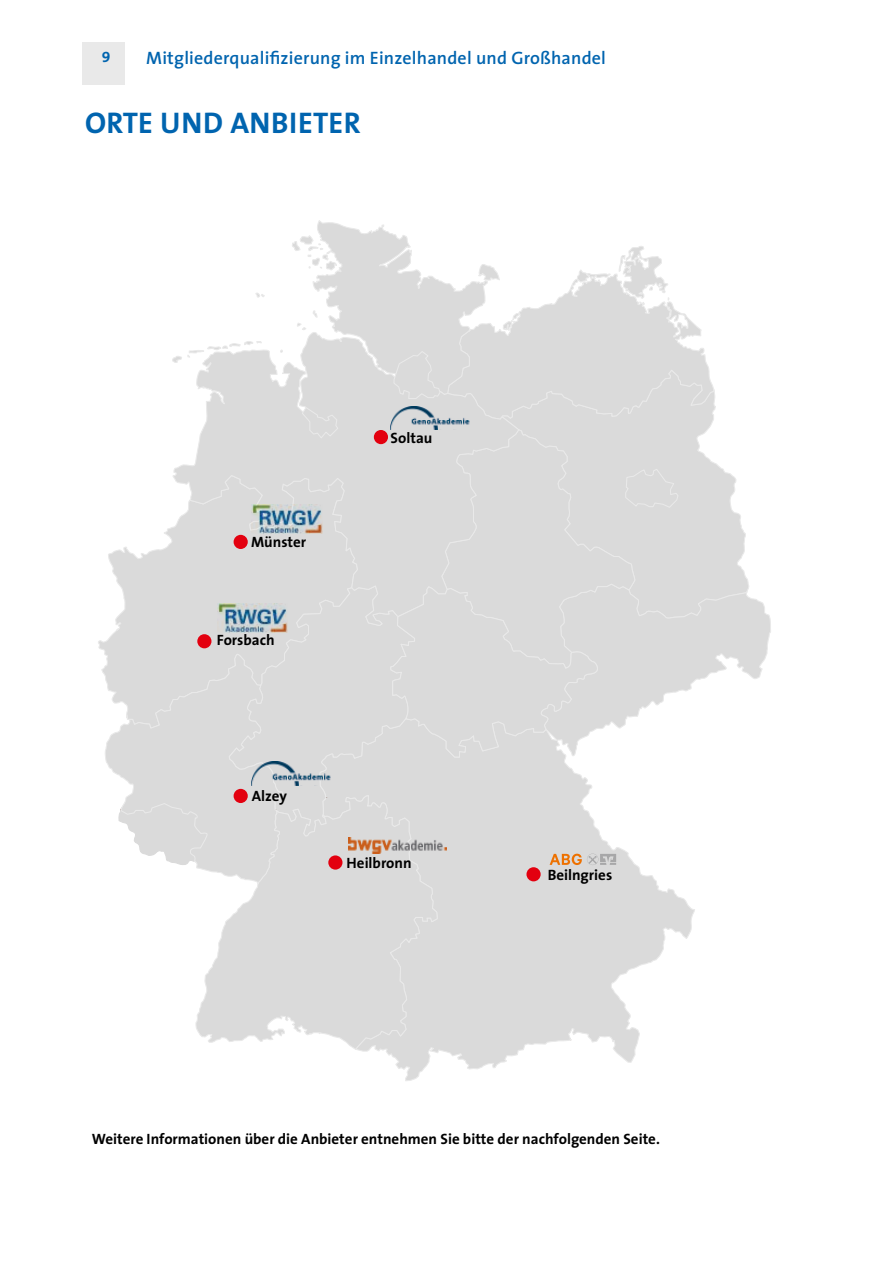
<style>
.page{position:relative;width:893px;height:1263px;background:#fff}
.page>*{position:absolute;margin:0;border:0;box-sizing:border-box;transform-origin:0 0}
.t1{font:700 30px "The Sans";letter-spacing:.01em;color:#0064af}
.t2{font:600 18px "The Sans";letter-spacing:.01em;color:#0064af}
.t3{font:700 15px "The Sans";color:#000}
.t4{font:15px "The Sans Bold Caps";color:#0064af}
</style>
<div class="page">
<div style="left:82px;top:43px;width:43px;height:42px;background:#e9e9e9"></div>
<svg style="left:637px;top:406px;width:109px;height:167px"></svg>
<div style="left:637px;top:468px;width:42px;height:40px;background:#dadada"></div>
<svg style="left:98px;top:527px;width:130px;height:147px"></svg>
<svg style="left:111px;top:628px;width:8px;height:9px"></svg>
<div style="left:520px;top:439px;width:117px;height:134px;background:#dadada"></div>
<svg style="left:358px;top:758px;width:337px;height:323px"></svg>
<div style="left:228px;top:627px;width:188px;height:169px;background:#dadada"></div>
<svg style="left:195px;top:796px;width:243px;height:254px;background:#ddd"></svg>
<svg style="left:104px;top:653px;width:180px;height:251px"></svg>
<div style="left:171px;top:439px;width:349px;height:188px;background:#dadada"></div>
<svg style="left:390px;top:573px;width:381px;height:185px"></svg>
<svg style="left:172px;top:220px;width:543px;height:219px"></svg>
<img style="left:252px;top:762px;width:84px;height:24px">
<img style="left:390px;top:406px;width:84px;height:24px">
<div style="left:374px;top:430px;width:14px;height:14px;background:#e3000f;border-radius:50%"></div>
<div style="left:234px;top:535px;width:14px;height:14px;background:#e3000f;border-radius:50%"></div>
<div style="left:197px;top:634px;width:14px;height:14px;background:#e3000f;border-radius:50%"></div>
<div style="left:234px;top:789px;width:14px;height:14px;background:#e3000f;border-radius:50%"></div>
<div style="left:328px;top:855px;width:14px;height:15px;background:#e3000f;border-radius:50%"></div>
<div style="left:526px;top:867px;width:15px;height:14px;background:#e3000f;border-radius:50%"></div>
<img style="left:252px;top:505px;width:70px;height:29px">
<img style="left:217px;top:604px;width:71px;height:28px">
<img style="left:349px;top:837px;width:97px;height:16px">
<svg style="left:550px;top:853px;width:66px;height:12px"></svg>
<p class="t4" style="left:102px;top:44px;width:10px">9</p>
<p class="t2" style="left:146px;top:43px;width:461px">Mitgliederqualifizierung im Einzelhandel und Großhandel</p>
<h1 class="t1" style="left:85px;top:98px;width:277px">ORTE UND ANBIETER</h1>
<p class="t3" style="left:251px;top:529px;width:57px">Münster</p>
<p class="t3" style="left:217px;top:627px;width:59px">Forsbach</p>
<p class="t3" style="left:391px;top:425px;width:43px">Soltau</p>
<p class="t3" style="left:252px;top:783px;width:37px">Alzey</p>
<p class="t3" style="left:347px;top:850px;width:66px">Heilbronn</p>
<p class="t3" style="left:548px;top:862px;width:66px">Beilngries</p>
<p class="t3" style="left:92px;top:1126px;width:570px">Weitere Informationen über die Anbieter entnehmen Sie bitte der nachfolgenden Seite.</p>
</div>
